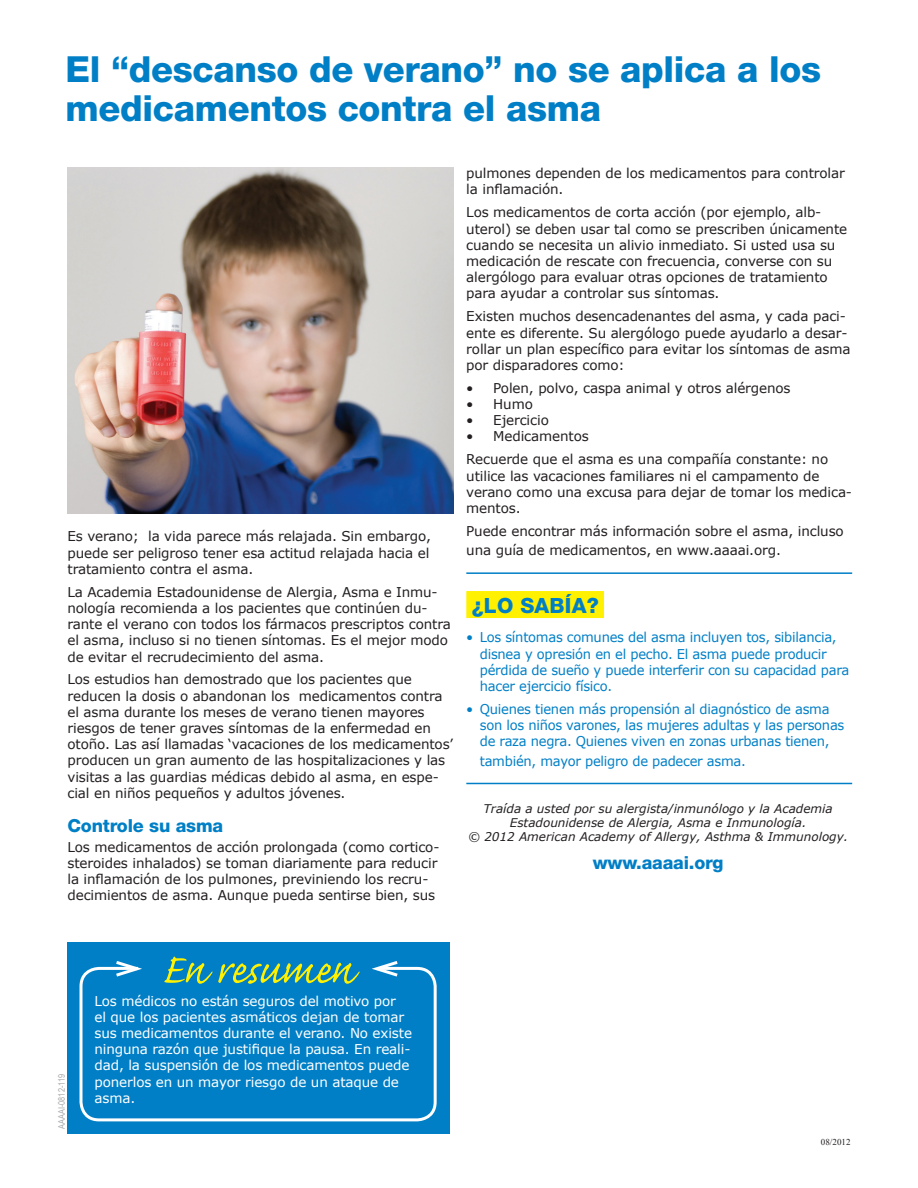
<style>
.page{position:relative;width:918px;height:1188px;background:#fff}
.page>*{position:absolute;margin:0;border:0;box-sizing:border-box;transform-origin:0 0}
.EL-To_the_Point_head{font:54px "Caflisch Script";letter-spacing:-.01em;color:#fff101}
.EL-header{font:800 36px/39px "Helvetica Neue LT";letter-spacing:-.01em;color:#007fc6}
.EL-Did_you_know{font:800 21px "Helvetica Neue LT";letter-spacing:.01em;color:#007fc6}
.EL-subhead{font:800 18px "Helvetica Neue LT";letter-spacing:-.01em;color:#007fc6}
.EL-brought_to_you_by{font:800 18px "Helvetica Neue LT";letter-spacing:-.01em;color:#007fc6}
.EL-body{font:13.5px/16.2px "Verdana";letter-spacing:-.01em;color:#231f20}
.EL-Did_you_know__bul{font:13.5px/16.2px "Verdana";letter-spacing:-.02em;color:#007fc6}
.EL-To_the_Point__cop{font:13.5px/16.2px "Verdana";letter-spacing:-.01em;color:#fff}
.EL-body__bullets{font:13.5px "Verdana";letter-spacing:-.01em;color:#231f20}
.EL-brought_to_you_by-2{font:italic 12px/14.4px "Verdana";color:#231f20;text-align:center}
.t1{font:9px "Arial Narrow";color:#a8a9ad}
.t2{font:9px "Times New Roman";color:#231f20}
</style>
<div class="page">
<hr style="left:466px;top:572px;width:386px;height:2px;background:#007fc6">
<div style="left:466px;top:591px;width:138px;height:27px;background:#fff101"></div>
<hr style="left:466px;top:783px;width:386px;height:1px;background:#007fc6">
<img style="left:68px;top:168px;width:385px;height:345px">
<div style="left:68px;top:943px;width:382px;height:191px;background:#007fc6"></div>
<div style="left:80px;top:967px;width:357px;height:154px;border:3px solid #fff;border-radius:18px"></div>
<div style="left:138px;top:965px;width:243px;height:12px;background:#007fc6"></div>
<svg style="left:113px;top:961px;width:29px;height:16px"></svg>
<svg style="left:371px;top:961px;width:30px;height:16px"></svg>
<p class="EL-header" style="left:66px;top:49px;width:757px">El “descanso de verano” no se aplica a los medicamentos contra el asma</p>
<p class="EL-body" style="left:68px;top:528px;width:365px;text-align:justify">Es verano; la vida parece más relajada. Sin embargo, puede ser peligroso tener esa actitud relajada hacia el tratamiento contra el asma.</p>
<p class="EL-body" style="left:68px;top:584px;width:385px">La Academia Estadounidense de Alergia, Asma e Inmu&shy;nología recomienda a los pacientes que continúen du&shy;rante el verano con todos los fármacos prescriptos contra el asma, incluso si no tienen síntomas. Es el mejor modo de evitar el recrudecimiento del asma.</p>
<p class="EL-body" style="left:68px;top:671px;width:387px">Los estudios han demostrado que los pacientes que reducen la dosis o abandonan los medicamentos contra el asma durante los meses de verano tienen mayores riesgos de tener graves síntomas de la enfermedad en otoño. Las así llamadas ‘vacaciones de los medicamentos’ producen un gran aumento de las hospitalizaciones y las visitas a las guardias médicas debido al asma, en espe&shy;cial en niños pequeños y adultos jóvenes.</p>
<p class="EL-subhead" style="left:68px;top:815px;width:157px">Controle su asma</p>
<p class="EL-body" style="left:68px;top:839px;width:373px">Los medicamentos de acción prolongada (como cortico&shy;steroides inhalados) se toman diariamente para reducir la inflamación de los pulmones, previniendo los recru&shy;decimientos de asma. Aunque pueda sentirse bien, sus</p>
<p class="EL-body" style="left:466px;top:165px;width:380px">pulmones dependen de los medicamentos para controlar la inflamación.</p>
<p class="EL-body" style="left:466px;top:204px;width:382px">Los medicamentos de corta acción (por ejemplo, alb&shy;uterol) se deben usar tal como se prescriben únicamente cuando se necesita un alivio inmediato. Si usted usa su medicación de rescate con frecuencia, converse con su alergólogo para evaluar otras opciones de tratamiento para ayudar a controlar sus síntomas.</p>
<p class="EL-body" style="left:466px;top:308px;width:386px">Existen muchos desencadenantes del asma, y cada paci&shy;ente es diferente. Su alergólogo puede ayudarlo a desar&shy;rollar un plan específico para evitar los síntomas de asma por disparadores como:</p>
<p class="EL-body__bullets" style="left:466px;top:379px;width:326px">• Polen, polvo, caspa animal y otros alérgenos</p>
<p class="EL-body__bullets" style="left:466px;top:395px;width:68px">• Humo</p>
<p class="EL-body__bullets" style="left:466px;top:411px;width:84px">• Ejercicio</p>
<p class="EL-body__bullets" style="left:466px;top:427px;width:124px">• Medicamentos</p>
<p class="EL-body" style="left:466px;top:451px;width:387px">Recuerde que el asma es una compañía constante: no utilice las vacaciones familiares ni el campamento de verano como una excusa para dejar de tomar los medica&shy;mentos.</p>
<p class="EL-body" style="left:466px;top:521px;width:379px;line-height:19.5px">Puede encontrar más información sobre el asma, incluso una guía de medicamentos, en www.aaaai.org.</p>
<p class="EL-Did_you_know" style="left:472px;top:593px;width:129px">¿LO SABÍA?</p>
<p class="EL-Did_you_know__bul" style="left:480px;top:629px;width:371px;text-indent:-14px">• Los síntomas comunes del asma incluyen tos, sibilancia, disnea y opresión en el pecho. El asma puede producir pérdida de sueño y puede interferir con su capacidad para hacer ejercicio físico.</p>
<p class="EL-Did_you_know__bul" style="left:480px;top:701px;width:366px;text-indent:-14px">• Quienes tienen más propensión al diagnóstico de asma son los niños varones, las mujeres adultas y las personas de raza negra. Quienes viven en zonas urbanas tienen,</p>
<p class="EL-Did_you_know__bul" style="left:480px;top:753px;width:268px">también, mayor peligro de padecer asma.</p>
<p class="EL-brought_to_you_by-2" style="left:468px;top:801px;width:382px">Traída a usted por su alergista/inmunólogo y la Academia<br>Estadounidense de Alergia, Asma e Inmunología.<br>© 2012 American Academy of Allergy, Asthma &amp; Immunology.</p>
<p class="EL-brought_to_you_by" style="left:593px;top:852px;width:132px">www.aaaai.org</p>
<p class="t1" style="left:55px;top:1129px;width:56px;rotate:-90deg">AAAAI-0812-119</p>
<p class="EL-To_the_Point_head" style="left:161px;top:942px;width:193px">En resumen</p>
<p class="EL-To_the_Point__cop" style="left:94px;top:992px;width:319px">Los médicos no están seguros del motivo por<br>el que los pacientes asmáticos dejan de tomar sus medicamentos durante el verano. No existe ninguna razón que justifique la pausa. En reali&shy;dad, la suspensión de los medicamentos puede ponerlos en un mayor riesgo de un ataque de asma.</p>
<p class="t2" style="left:821px;top:1136px;width:31px">08/2012</p>
</div>
